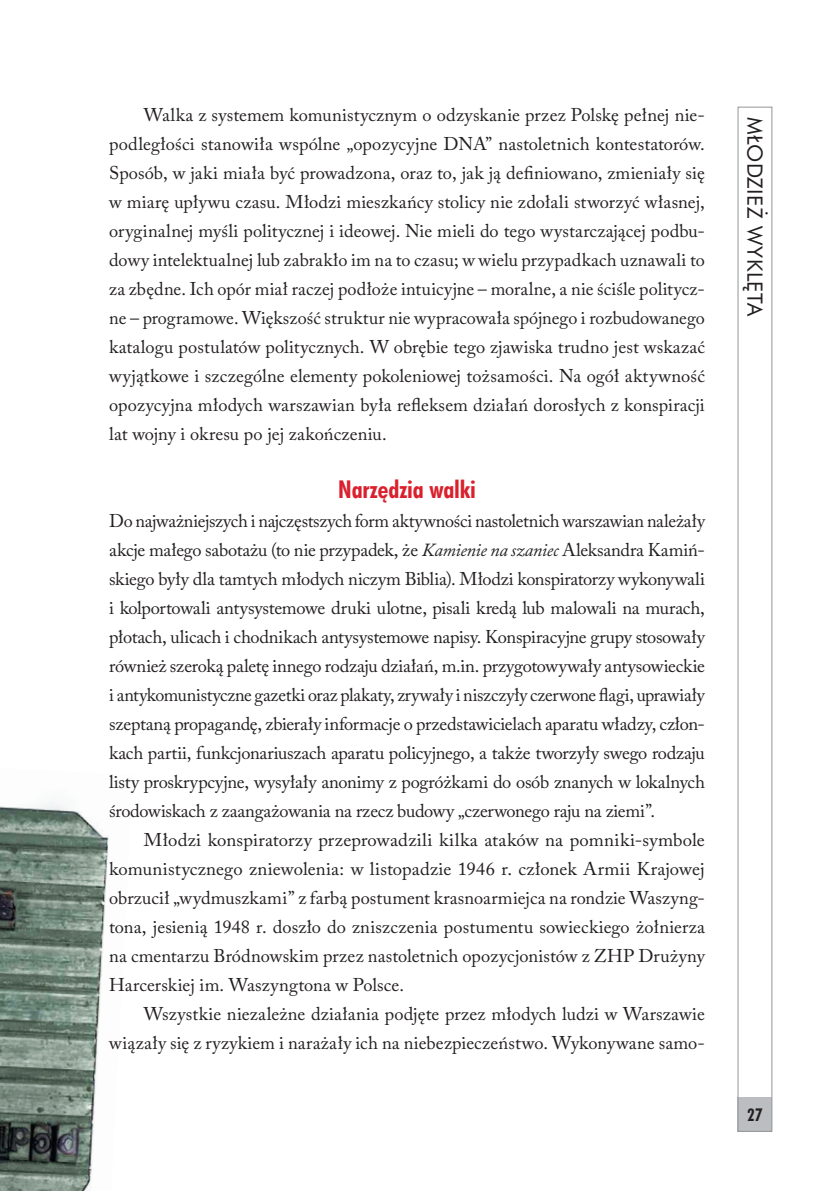
<style>
.page{position:relative;width:834px;height:1191px;background:#fff}
.page>*{position:absolute;margin:0;border:0;box-sizing:border-box;transform-origin:0 0}
.srt{font:24.5px "Futura Bd Cn EU";letter-spacing:-.005em;color:#da202d}
.t1{font:21px "Futura EU";letter-spacing:.015em;color:#231f20}
._1_Tekst{font:18.38px/29.1px "Adobe Caslon Pro";letter-spacing:.005em;color:#231f20}
._1_Tekst_bez_wciecia{font:18.38px/29.1px "Adobe Caslon Pro";letter-spacing:-.015em;color:#231f20;text-align:justify}
.t2{font:17.5px "Futura Bd Cn EU";color:#231f20}
.s1{font-style:italic}
</style>
<div class="page">
<div style="left:737px;top:107px;width:35px;height:1024px;border:1px solid #939598"></div>
<img style="left:0;top:802px;width:109px;height:389px">
<p class="_1_Tekst" style="left:144px;top:100px;width:562px">Walka z systemem komunistycznym o odzyskanie przez Polskę pełnej nie-</p>
<p class="_1_Tekst" style="left:109px;top:129px;width:597px">podległości stanowiła wspólne „opozycyjne DNA” nastoletnich kontestatorów.<br>Sposób, w jaki miała być prowadzona, oraz to, jak ją definiowano, zmieniały się w miarę upływu czasu. Młodzi mieszkańcy stolicy nie zdołali stworzyć własnej, oryginalnej myśli politycznej i ideowej. Nie mieli do tego wystarczającej podbu&shy;dowy intelektualnej lub zabrakło im na to czasu; w wielu przypadkach uznawali to za zbędne. Ich opór miał raczej podłoże intuicyjne – moralne, a nie ściśle politycz&shy;ne – programowe. Większość struktur nie wypracowała spójnego i rozbudowanego katalogu postulatów politycznych. W obrębie tego zjawiska trudno jest wskazać wyjątkowe i szczególne elementy pokoleniowej tożsamości. Na ogół aktywność opozycyjna młodych warszawian była refleksem działań dorosłych z konspiracji lat wojny i okresu po jej zakończeniu.</p>
<p class="srt" style="left:338px;top:474px;width:139px">Narzędzia walki</p>
<p class="_1_Tekst_bez_wciecia" style="left:109px;top:506px;width:597px">Do najważniejszych i najczęstszych form aktywności nastoletnich warszawian należały akcje małego sabotażu (to nie przypadek, że <span class="s1">Kamienie na szaniec</span> Aleksandra Kamiń&shy;skiego były dla tamtych młodych niczym Biblia). Młodzi konspiratorzy wykonywali i kolportowali antysystemowe druki ulotne, pisali kredą lub malowali na murach, płotach, ulicach i chodnikach antysystemowe napisy. Konspiracyjne grupy stosowały również szeroką paletę innego rodzaju działań, m.in. przygotowywały antysowieckie i antykomunistyczne gazetki oraz plakaty, zrywały i niszczyły czerwone flagi, uprawiały szeptaną propagandę, zbierały informacje o przedstawicielach aparatu władzy, człon&shy;kach partii, funkcjonariuszach aparatu policyjnego, a także tworzyły swego rodzaju listy proskrypcyjne, wysyłały anonimy z pogróżkami do osób znanych w lokalnych środowiskach z zaangażowania na rzecz budowy „czerwonego raju na ziemi”.</p>
<p class="_1_Tekst" style="left:109px;top:825px;width:597px;text-align:justify;text-indent:35px">Młodzi konspiratorzy przeprowadzili kilka ataków na pomniki-symbole komunistycznego zniewolenia: w listopadzie 1946 r. członek Armii Krajowej obrzucił „wydmuszkami” z farbą postument krasnoarmiejca na rondzie Waszyng&shy;tona, jesienią 1948 r. doszło do zniszczenia postumentu sowieckiego żołnierza na cmentarzu Bródnowskim przez nastoletnich opozycjonistów z ZHP Drużyny Harcerskiej im. Waszyngtona w Polsce.</p>
<p class="_1_Tekst" style="left:109px;top:999px;width:597px;text-align:right">Wszystkie niezależne działania podjęte przez młodych ludzi w Warszawie wiązały się z ryzykiem i narażały ich na niebezpieczeństwo. Wykonywane samo-</p>
<p class="t1" style="left:767px;top:117px;width:201px;rotate:90deg">MŁODZIEŻ WYKLĘTA</p>
<p class="t2" style="left:747px;top:1104px;width:17px">27</p>
</div>
